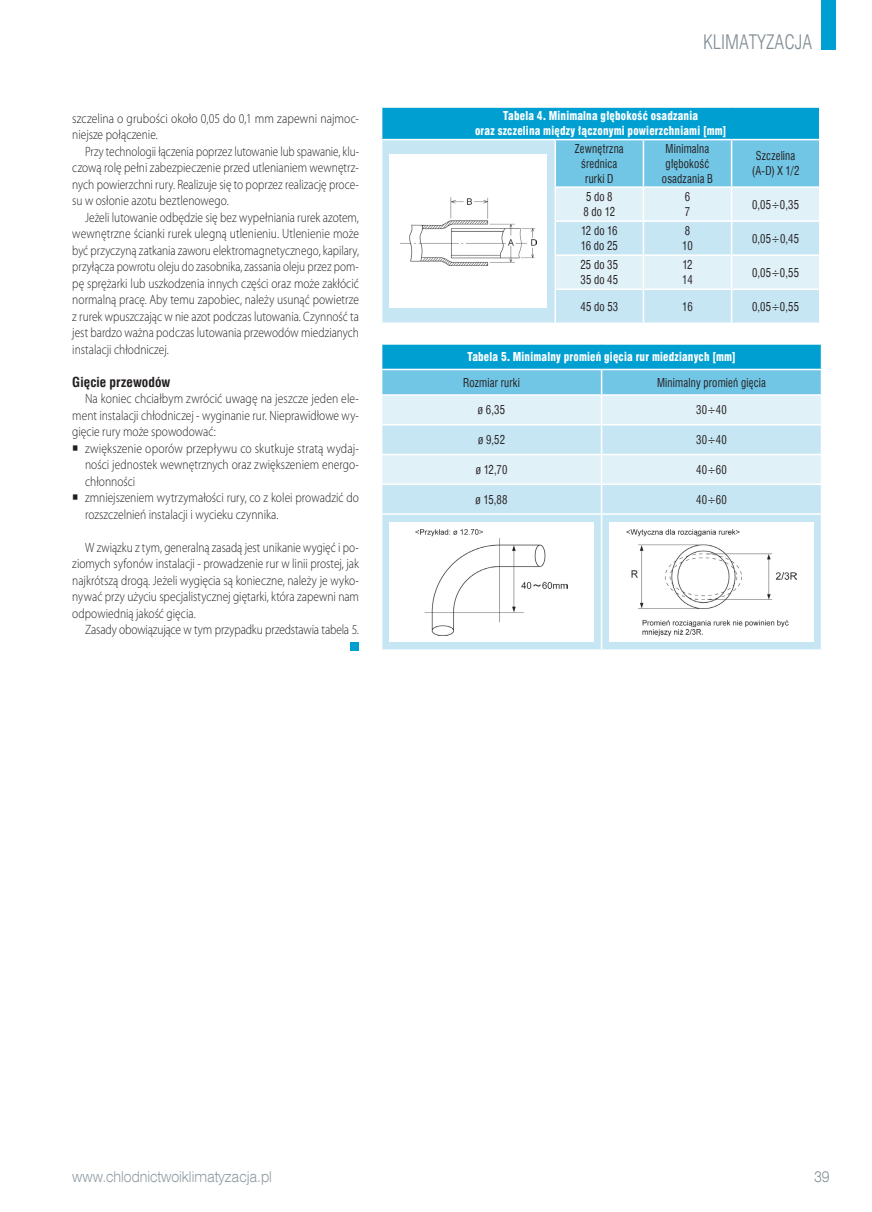
<style>
.page{position:relative;width:872px;height:1212px;background:#fff}
.page>*{position:absolute;margin:0;border:0;box-sizing:border-box;transform-origin:0 0}
.t1{font:19.5px "Swis 721 Lt Cn EU";color:#828f96}
.t2{font:15px "Swis 721 Lt Ex EU";color:#8d99a0;scale:.8 1}
.t3{font:15px "Swis 721 Lt Ex EU";color:#828f96;scale:.8 1}
.FP_tekst_podstawowy{font:300 13.5px/16.5px "Myriad Pro";color:#231f20;text-align:justify;scale:.85 1}
.FP_tekst_podstawowy-2{font:300 13.5px/16.5px "Myriad Pro";color:#231f20;text-align:justify;scale:.84 1}
.FP_tekst_podstawowy-3{font:300 13.5px/16.5px "Myriad Pro";color:#231f20;text-align:justify;scale:.83 1}
.FP_tekst_podstawowy-4{font:300 13.5px/16.5px "Myriad Pro";color:#231f20;text-align:justify;scale:.86 1}
.FP_tekst_wypunktowan{font:300 13.5px/16.5px "Myriad Pro";color:#231f20;text-align:justify;scale:.87 1}
.FP_tekst_wypunktowan-2{font:300 13.5px/16.5px "Myriad Pro";color:#231f20;scale:.85 1}
.FP_tekst_podstawowy-5{font:300 13.5px/16.5px "Myriad Pro";color:#231f20;scale:.87 1}
.FP_śródtytuł_1_stopn{font:700 13.5px "Swis 721 Cn EU";letter-spacing:.005em;color:#231f20}
.FP_tabela_tekst{font:12px/15px "Swis 721 Cn EU";letter-spacing:.02em;color:#231f20;text-align:center;scale:.9 1}
.FP_tabela_tytuł{font:12px/15px "Swis 721 Blk Cn EU";letter-spacing:.02em;color:#fff;text-align:center;scale:.9 1}
</style>
<div class="page">
<div style="left:821px;top:0;width:15px;height:49px;background:#009fd1"></div>
<div style="left:381px;top:107px;width:438px;height:33px;background:#009fd1"></div>
<div style="left:382px;top:140px;width:437px;height:182px;background:#c7e6f4"></div>
<svg style="left:556px;top:140px;width:263px;height:148px;background:#b7e0f1"></svg>
<hr style="left:554px;top:222px;width:2px;height:32px;background:#fff">
<hr style="left:642px;top:222px;width:2px;height:32px;background:#fff">
<hr style="left:731px;top:222px;width:1px;height:32px;background:#fff">
<hr style="left:554px;top:290px;width:2px;height:32px;background:#fff">
<hr style="left:642px;top:290px;width:2px;height:32px;background:#fff">
<hr style="left:731px;top:290px;width:1px;height:32px;background:#fff">
<hr style="left:381px;top:106px;width:174px;height:2px;background:#fff">
<hr style="left:381px;top:108px;width:1px;height:31px;background:#fff">
<hr style="left:555px;top:106px;width:88px;height:2px;background:#fff">
<hr style="left:643px;top:106px;width:88px;height:2px;background:#fff">
<hr style="left:731px;top:106px;width:89px;height:2px;background:#fff">
<hr style="left:381px;top:139px;width:174px;height:1px;background:#fff">
<hr style="left:555px;top:139px;width:88px;height:1px;background:#fff">
<hr style="left:554px;top:140px;width:2px;height:46px;background:#fff">
<hr style="left:643px;top:139px;width:88px;height:1px;background:#fff">
<hr style="left:642px;top:140px;width:2px;height:46px;background:#fff">
<hr style="left:731px;top:139px;width:89px;height:1px;background:#fff">
<hr style="left:731px;top:140px;width:1px;height:46px;background:#fff">
<hr style="left:554px;top:186px;width:89px;height:2px;background:#fff">
<hr style="left:554px;top:188px;width:2px;height:32px;background:#fff">
<hr style="left:554px;top:220px;width:89px;height:2px;background:#fff">
<hr style="left:643px;top:186px;width:88px;height:2px;background:#fff">
<hr style="left:642px;top:188px;width:2px;height:32px;background:#fff">
<hr style="left:643px;top:220px;width:88px;height:2px;background:#fff">
<hr style="left:731px;top:186px;width:89px;height:2px;background:#fff">
<hr style="left:731px;top:188px;width:1px;height:32px;background:#fff">
<hr style="left:731px;top:220px;width:89px;height:2px;background:#fff">
<hr style="left:554px;top:254px;width:89px;height:2px;background:#fff">
<hr style="left:554px;top:256px;width:2px;height:32px;background:#fff">
<hr style="left:554px;top:288px;width:89px;height:2px;background:#fff">
<hr style="left:643px;top:254px;width:88px;height:2px;background:#fff">
<hr style="left:642px;top:256px;width:2px;height:32px;background:#fff">
<hr style="left:643px;top:288px;width:88px;height:2px;background:#fff">
<hr style="left:731px;top:254px;width:89px;height:2px;background:#fff">
<hr style="left:731px;top:256px;width:1px;height:32px;background:#fff">
<hr style="left:731px;top:288px;width:89px;height:2px;background:#fff">
<div style="left:390px;top:155px;width:157px;height:153px;background:#fff"></div>
<img style="left:400px;top:197px;width:136px;height:68px">
<div style="left:382px;top:515px;width:438px;height:134px;background:#c7e6f4"></div>
<svg style="left:382px;top:345px;width:439px;height:168px;background:#a9dcee"></svg>
<hr style="left:820px;top:455px;width:2px;height:28px;background:#fff">
<hr style="left:601px;top:483px;width:221px;height:2px;background:#fff">
<hr style="left:601px;top:515px;width:1px;height:134px;background:#fff">
<div style="left:389px;top:522px;width:204px;height:120px;background:#fff"></div>
<img style="left:416px;top:529px;width:151px;height:106px">
<div style="left:609px;top:522px;width:204px;height:120px;background:#fff"></div>
<img style="left:626px;top:529px;width:171px;height:107px">
<div style="left:350px;top:642px;width:9px;height:9px;background:#009fd1"></div>
<p class="FP_tekst_podstawowy-5" style="left:72px;top:110px;width:331px">szczelina o grubości około 0,05 do 0,1 mm zapewni najmoc‑ niejsze połączenie.</p>
<p class="FP_tekst_podstawowy-3" style="left:72px;top:143px;width:347px;text-indent:13px">Przy technologii łączenia poprzez lutowanie lub spawanie, klu‑ czową rolę pełni zabezpieczenie przed utlenianiem wewnętrz‑ nych powierzchni rury. Realizuje się to poprzez realizację proce‑ su w osłonie azotu beztlenowego.</p>
<p class="FP_tekst_podstawowy" style="left:72px;top:209px;width:339px;text-indent:13px">Jeżeli lutowanie odbędzie się bez wypełniania rurek azotem, wewnętrzne ścianki rurek ulegną utlenieniu. Utlenienie może być przyczyną zatkania zaworu elektromagnetycznego, kapilary, przyłącza powrotu oleju do zasobnika, zassania oleju przez pom‑ pę sprężarki lub uszkodzenia innych części oraz może zakłócić normalną pracę. Aby temu zapobiec, należy usunąć powietrze z rurek wpuszczając w nie azot podczas lutowania. Czynność ta jest bardzo ważna podczas lutowania przewodów miedzianych instalacji chłodniczej.</p>
<p class="FP_śródtytuł_1_stopn" style="left:72px;top:374px;width:100px">Gięcie przewodów</p>
<p class="FP_tekst_podstawowy-4" style="left:72px;top:391px;width:335px;text-indent:13px">Na koniec chciałbym zwrócić uwagę na jeszcze jeden ele‑ ment instalacji chłodniczej ‑ wyginanie rur. Nieprawidłowe wy‑ gięcie rury może spowodować:</p>
<p class="FP_tekst_wypunktowan" style="left:85px;top:440px;width:316px">zwiększenie oporów przepływu co skutkuje stratą wydaj‑ ności jednostek wewnętrznych oraz zwiększeniem energo‑ chłonności</p>
<p class="FP_tekst_wypunktowan-2" style="left:85px;top:490px;width:324px">zmniejszeniem wytrzymałości rury, co z kolei prowadzić do rozszczelnień instalacji i wycieku czynnika.</p>
<p class="FP_tekst_podstawowy-2" style="left:72px;top:539px;width:343px;text-indent:13px">W związku z tym, generalną zasadą jest unikanie wygięć i po‑ ziomych syfonów instalacji ‑ prowadzenie rur w linii prostej, jak najkrótszą drogą. Jeżeli wygięcia są konieczne, należy je wyko‑ nywać przy użyciu specjalistycznej giętarki, która zapewni nam odpowiednią jakość gięcia.</p>
<p class="FP_tekst_podstawowy-4" style="left:85px;top:622px;width:320px">Zasady obowiązujące w tym przypadku przedstawia tabela 5.</p>
<h1 class="t1" style="left:703px;top:30px;width:111px">KLIMATYZACJA</h1>
<p class="FP_tabela_tytuł" style="left:475px;top:109px;width:281px">Tabela 4. Minimalna głębokość osadzania<br>oraz szczelina między łączonymi powierzchniami [mm]</p>
<p class="FP_tabela_tekst" style="left:575px;top:141px;width:56px">Zewnętrzna średnica</p>
<p class="FP_tabela_tekst" style="left:585px;top:171px;width:33px">rurki D</p>
<p class="FP_tabela_tekst" style="left:665px;top:141px;width:50px;text-align:left">Minimalna głębokość</p>
<p class="FP_tabela_tekst" style="left:662px;top:171px;width:58px">osadzania B</p>
<p class="FP_tabela_tekst" style="left:586px;top:189px;width:31px">5 do 8</p>
<p class="FP_tabela_tekst" style="left:583px;top:204px;width:37px">8 do 12</p>
<p class="FP_tabela_tekst" style="left:685px;top:189px;width:7px">6</p>
<p class="FP_tabela_tekst" style="left:685px;top:204px;width:7px">7</p>
<p class="FP_tabela_tekst" style="left:581px;top:223px;width:42px">12 do 16</p>
<p class="FP_tabela_tekst" style="left:580px;top:238px;width:43px">16 do 25</p>
<p class="FP_tabela_tekst" style="left:685px;top:223px;width:7px">8</p>
<p class="FP_tabela_tekst" style="left:682px;top:238px;width:13px">10</p>
<p class="FP_tabela_tekst" style="left:580px;top:257px;width:44px">25 do 35</p>
<p class="FP_tabela_tekst" style="left:580px;top:272px;width:44px">35 do 45</p>
<p class="FP_tabela_tekst" style="left:682px;top:257px;width:13px">12</p>
<p class="FP_tabela_tekst" style="left:682px;top:272px;width:13px">14</p>
<p class="FP_tabela_tekst" style="left:756px;top:148px;width:45px">Szczelina</p>
<p class="FP_tabela_tekst" style="left:752px;top:163px;width:54px">(A-D) X 1/2</p>
<p class="FP_tabela_tekst" style="left:752px;top:197px;width:54px">0,05÷0,35</p>
<p class="FP_tabela_tekst" style="left:752px;top:231px;width:54px">0,05÷0,45</p>
<p class="FP_tabela_tekst" style="left:752px;top:265px;width:54px">0,05÷0,55</p>
<p class="FP_tabela_tekst" style="left:580px;top:299px;width:44px">45 do 53</p>
<p class="FP_tabela_tekst" style="left:682px;top:299px;width:13px">16</p>
<p class="FP_tabela_tekst" style="left:752px;top:299px;width:54px">0,05÷0,55</p>
<p class="FP_tabela_tytuł" style="left:467px;top:350px;width:299px">Tabela 5. Minimalny promień gięcia rur miedzianych [mm]</p>
<p class="FP_tabela_tekst" style="left:463px;top:375px;width:65px">Rozmiar rurki</p>
<p class="FP_tabela_tekst" style="left:657px;top:375px;width:122px">Minimalny promień gięcia</p>
<p class="FP_tabela_tekst" style="left:478px;top:402px;width:32px">ø 6,35</p>
<p class="FP_tabela_tekst" style="left:696px;top:402px;width:36px">30÷40</p>
<p class="FP_tabela_tekst" style="left:478px;top:432px;width:31px">ø 9,52</p>
<p class="FP_tabela_tekst" style="left:696px;top:432px;width:36px">30÷40</p>
<p class="FP_tabela_tekst" style="left:476px;top:462px;width:37px">ø 12,70</p>
<p class="FP_tabela_tekst" style="left:696px;top:462px;width:36px">40÷60</p>
<p class="FP_tabela_tekst" style="left:475px;top:492px;width:37px">ø 15,88</p>
<p class="FP_tabela_tekst" style="left:696px;top:492px;width:36px">40÷60</p>
<p class="t2" style="left:72px;top:1168px;width:251px">www.chlodnictwoiklimatyzacja.pl</p>
<p class="t3" style="left:814px;top:1168px;width:21px">39</p>
</div>
